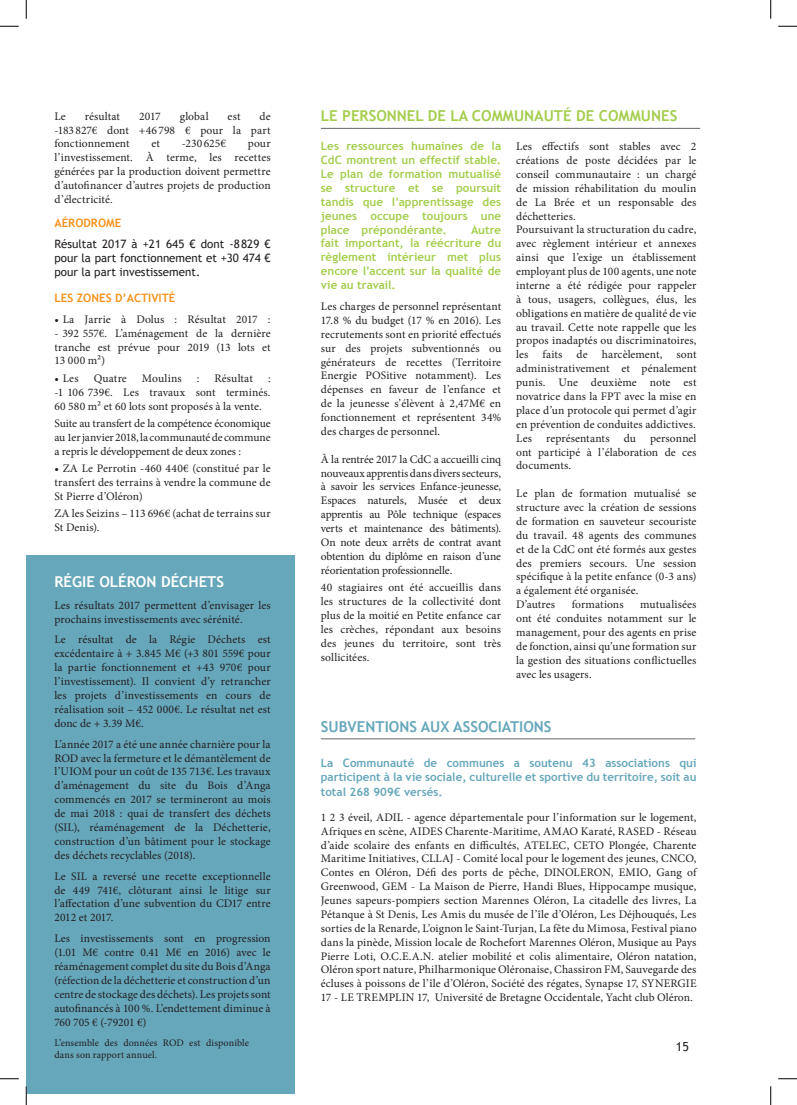
<style>
.page{position:relative;width:797px;height:1105px;background:#fff}
.page>*{position:absolute;margin:0;border:0;box-sizing:border-box;transform-origin:0 0}
.t1{font:700 15px "Trebuchet MS";color:#a4ce4c}
.t2{font:700 15px "Trebuchet MS";color:#66a7bb}
.t3{font:700 15px "Trebuchet MS";color:#fff}
.t4{font:12.5px "Trebuchet MS";color:#231f20}
.t5{font:11.5px/13.9px "Minion Pro";letter-spacing:.005em;color:#231f20;text-align:justify}
.t6{font:700 11.5px/13.9px "Trebuchet MS";color:#a4ce4c;text-align:justify}
.t7{font:700 11.5px/13.9px "Trebuchet MS";color:#66a7bb}
.t8{font:11.5px/13.9px "Trebuchet MS";color:#231f20;text-align:justify}
.t9{font:700 11.5px "Trebuchet MS";color:#f7931d}
.t10{font:10px/12px "Minion Pro";letter-spacing:.01em;color:#231f20}
</style>
<div class="page">
<div style="left:26px;top:555px;width:269px;height:539px;background:#66a7bb"></div>
<hr style="left:321px;top:128px;width:379px;height:1px;background:#696362">
<hr style="left:321px;top:738px;width:374px;height:1px;background:#696362">
<svg style="left:0;top:25px;width:19px;height:2px"></svg>
<svg style="left:778px;top:25px;width:19px;height:2px"></svg>
<svg style="left:0;top:1078px;width:19px;height:1px"></svg>
<svg style="left:778px;top:1078px;width:19px;height:1px"></svg>
<svg style="left:25px;top:0;width:2px;height:19px"></svg>
<svg style="left:25px;top:1086px;width:2px;height:19px"></svg>
<svg style="left:770px;top:0;width:1px;height:19px"></svg>
<svg style="left:770px;top:1086px;width:1px;height:19px"></svg>
<p class="t5" style="left:54px;top:109px;width:218px;text-indent:205px">de -183 827€ dont +46 798 € pour la part fonctionnement</p>
<p class="t5" style="left:54px;top:109px;width:13px">Le</p>
<p class="t5" style="left:85px;top:109px;width:37px">résultat</p>
<p class="t5" style="left:139px;top:109px;width:23px">2017</p>
<p class="t5" style="left:180px;top:109px;width:30px">global</p>
<p class="t5" style="left:228px;top:109px;width:14px">est</p>
<p class="t5" style="left:151px;top:137px;width:10px">et</p>
<p class="t5" style="left:182px;top:137px;width:46px">-230 625€</p>
<p class="t5" style="left:54px;top:137px;width:218px;text-indent:193px">pour l’investissement. À terme, les recettes générées par la production doivent permettre d’autofinancer d’autres projets de production d’électricité.</p>
<p class="t9" style="left:54px;top:216px;width:68px">AÉRODROME</p>
<p class="t8" style="left:54px;top:238px;width:218px">Résultat 2017 à +21 645 € dont -8829 € pour la part fonctionnement et +30 474 € pour la part investissement.</p>
<p class="t9" style="left:54px;top:291px;width:123px">LES ZONES D’ACTIVITÉ</p>
<p class="t5" style="left:54px;top:312px;width:218px">• La Jarrie à Dolus : Résultat 2017 :</p>
<p class="t5" style="left:54px;top:326px;width:218px">- 392 557€. L’aménagement de la dernière tranche est prévue pour 2019 (13 lots et 13 000 m²)</p>
<p class="t5" style="left:54px;top:371px;width:26px">• Les</p>
<p class="t5" style="left:94px;top:371px;width:35px">Quatre</p>
<p class="t5" style="left:142px;top:371px;width:41px">Moulins</p>
<p class="t5" style="left:197px;top:371px;width:4px">:</p>
<p class="t5" style="left:215px;top:371px;width:40px">Résultat</p>
<p class="t5" style="left:54px;top:371px;width:218px;text-indent:214px">: -1 106 739€. Les travaux sont terminés.<br>60 580 m² et 60 lots sont proposés à la vente.</p>
<p class="t5" style="left:54px;top:416px;width:218px">Suite au transfert de la compétence économique au 1er janvier 2018, la communauté de commune a repris le développement de deux zones :</p>
<p class="t5" style="left:54px;top:462px;width:218px">• ZA Le Perrotin -460 440€ (constitué par le transfert des terrains à vendre la commune de St Pierre d’Oléron)</p>
<p class="t5" style="left:54px;top:507px;width:218px">ZA les Seizins – 113 696€ (achat de terrains sur<br>St Denis).</p>
<h1 class="t3" style="left:54px;top:573px;width:171px">RÉGIE OLÉRON DÉCHETS</h1>
<p class="t5" style="left:54px;top:598px;width:218px">Les résultats 2017 permettent d’envisager les prochains investissements avec sérénité.</p>
<p class="t5" style="left:54px;top:633px;width:218px">Le résultat de la Régie Déchets est excédentaire à + 3.845 M€ (+3 801 559€ pour la partie fonctionnement et +43 970€ pour l’investissement). Il convient d’y retrancher les projets d’investissements en cours de réalisation soit – 452 000€. Le résultat net est donc de + 3.39 M€.</p>
<p class="t5" style="left:54px;top:737px;width:218px">L’année 2017 a été une année charnière pour la ROD avec la fermeture et le démantèlement de l’UIOM pour un coût de 135 713€. Les travaux d’aménagement du site du Bois d’Anga commencés en 2017 se termineront au mois de mai 2018 : quai de transfert des déchets (SIL), réaménagement de la Déchetterie, construction d’un bâtiment pour le stockage des déchets recyclables (2018).</p>
<p class="t5" style="left:54px;top:869px;width:218px">Le SIL a reversé une recette exceptionnelle de 449 741€, clôturant ainsi le litige sur l’affectation d’une subvention du CD17 entre 2012 et 2017.</p>
<p class="t5" style="left:54px;top:932px;width:218px">Les investissements sont en progression (1.01 M€ contre 0.41 M€ en 2016) avec le réaménagement complet du site du Bois d’Anga (réfection de la déchetterie et construction d’un centre de stockage des déchets). Les projets sont autofinancés à 100 %. L’endettement diminue à 760 705 € (-79201 €)</p>
<h1 class="t1" style="left:321px;top:106px;width:358px">LE PERSONNEL DE LA COMMUNAUTÉ DE COMMUNES</h1>
<p class="t6" style="left:321px;top:139px;width:182px">Les ressources humaines de la CdC montrent un effectif stable.<br>Le plan de formation mutualisé se structure et se poursuit tandis que l’apprentissage des jeunes occupe toujours une place prépondérante.</p>
<p class="t5" style="left:516px;top:140px;width:182px;text-align:left">Les effectifs sont stables avec 2 créations de poste décidées par le conseil communautaire : un chargé de mission réhabilitation du moulin de La Brée et un responsable des déchetteries.<br>Poursuivant la structuration du cadre, avec règlement intérieur et annexes ainsi que l’exige un établissement employant plus de 100 agents, une note interne a été rédigée pour rappeler à tous, usagers, collègues, élus, les obligations en matière de qualité de vie au travail. Cette note rappelle que les propos inadaptés ou discriminatoires, les faits de harcèlement, sont administrativement et pénalement punis. Une deuxième note est novatrice dans la FPT avec la mise en place d’un protocole qui permet d’agir en prévention de conduites addictives.<br>Les représentants du personnel ont participé à l’élaboration de ces documents.</p>
<p class="t5" style="left:516px;top:487px;width:182px;text-align:left">Le plan de formation mutualisé se structure avec la création de sessions de formation en sauveteur secouriste du travail. 48 agents des communes et de la CdC ont été formés aux gestes des premiers secours. Une session spécifique à la petite enfance (0-3 ans) a également été organisée.<br>D’autres</p>
<p class="t6" style="left:321px;top:223px;width:182px;text-indent:150px">Autre fait important, la réécriture du règlement intérieur met plus encore l’accent sur la qualité de vie au travail.</p>
<p class="t5" style="left:321px;top:299px;width:182px">Les charges de personnel représentant 17.8 % du budget (17 % en 2016). Les recrutements sont en priorité effectués sur des projets subventionnés ou générateurs de recettes (Territoire Energie POSitive notamment). Les dépenses en faveur de l’enfance et de la jeunesse s’élèvent à 2,47M€ en fonctionnement et représentent 34% des charges de personnel.</p>
<p class="t5" style="left:321px;top:452px;width:182px">À la rentrée 2017 la CdC a accueilli cinq nouveaux apprentis dans divers secteurs, à savoir les services Enfance-jeunesse, Espaces naturels, Musée et deux apprentis au Pôle technique (espaces verts et maintenance des bâtiments).<br>On note deux arrêts de contrat avant obtention du diplôme en raison d’une réorientation professionnelle.</p>
<p class="t5" style="left:321px;top:581px;width:182px">40 stagiaires ont été accueillis dans les structures de la collectivité dont plus de la moitié en Petite enfance car les crèches, répondant aux besoins des jeunes du territoire, sont très sollicitées.</p>
<p class="t5" style="left:516px;top:598px;width:182px;text-indent:124px">mutualisées ont été conduites notamment sur le management, pour des agents en prise de fonction, ainsi qu’une formation sur la gestion des situations conflictuelles avec les usagers.</p>
<p class="t5" style="left:572px;top:598px;width:53px">formations</p>
<h1 class="t2" style="left:321px;top:718px;width:232px">SUBVENTIONS AUX ASSOCIATIONS</h1>
<p class="t7" style="left:321px;top:756px;width:377px">La Communauté de communes a soutenu 43 associations qui participent à la vie sociale, culturelle et sportive du territoire, soit au</p>
<p class="t7" style="left:321px;top:785px;width:123px">total 268 909€ versés.</p>
<p class="t5" style="left:321px;top:810px;width:377px">1 2 3 éveil, ADIL - agence départementale pour l’information sur le logement, Afriques en scène, AIDES Charente-Maritime, AMAO Karaté, RASED - Réseau d’aide scolaire des enfants en difficultés, ATELEC, CETO Plongée, Charente Maritime Initiatives, CLLAJ - Comité local pour le logement des jeunes, CNCO, Contes en Oléron, Défi des ports de pêche, DINOLERON, EMIO, Gang of Greenwood, GEM - La Maison de Pierre, Handi Blues, Hippocampe musique, Jeunes sapeurs-pompiers section Marennes Oléron, La citadelle des livres, La Pétanque à St Denis, Les Amis du musée de l’île d’Oléron, Les Déjhouqués, Les sorties de la Renarde, L’oignon le Saint-Turjan, La fête du Mimosa, Festival piano dans la pinède, Mission locale de Rochefort Marennes Oléron, Musique au Pays Pierre Loti, O.C.E.A.N. atelier mobilité et colis alimentaire, Oléron natation, Oléron sport nature, Philharmonique Oléronaise, Chassiron FM, Sauvegarde des écluses à poissons de l’île d’Oléron, Société des régates, Synapse 17, SYNERGIE 17 - LE TREMPLIN 17, Université de Bretagne Occidentale, Yacht club Oléron.</p>
<p class="t10" style="left:54px;top:1037px;width:196px">L’ensemble des données ROD est disponible dans son rapport annuel.</p>
<p class="t4" style="left:676px;top:1039px;width:15px">15</p>
</div>
